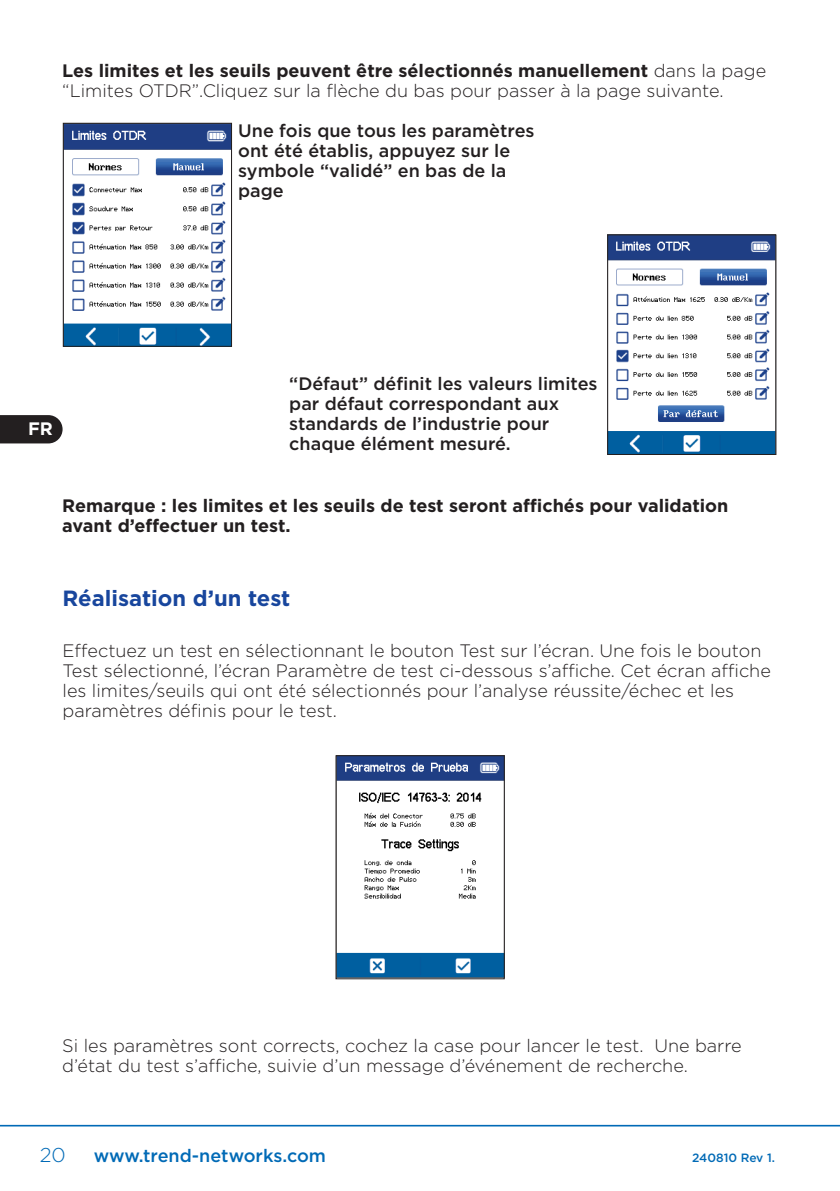
<style>
.page{position:relative;width:840px;height:1191px;background:#fff}
.page>*{position:absolute;margin:0;border:0;box-sizing:border-box;transform-origin:0 0}
.t1{font:700 22px "Gotham";color:#18469d}
.t2{font:300 20px "Gotham";color:#016ab6}
.t3{font:300 18px/20px "Gotham";color:#231f20}
.t4{font:500 18px/20px "Gotham";color:#231f20}
.t5{font:700 18px/20px "Gotham";color:#231f20}
.t6{font:500 18px "Gotham";color:#016ab6}
.t7{font:700 18px "Gotham";color:#fff}
.t8{font:500 12px "Gotham";color:#016ab6}
.s1{font-weight:700}
</style>
<div class="page">
<hr style="left:0;top:1124px;width:839px;height:2px;background:#016ab6">
<img style="left:65px;top:125px;width:165px;height:220px">
<div style="left:63px;top:123px;width:169px;height:224px;border:1px solid #231f20"></div>
<img style="left:609px;top:236px;width:165px;height:217px">
<div style="left:607px;top:234px;width:169px;height:221px;border:1px solid #231f20"></div>
<img style="left:337px;top:757px;width:165px;height:220px">
<div style="left:335px;top:755px;width:169px;height:224px;border:1px solid #231f20"></div>
<svg style="left:0;top:415px;width:63px;height:28px;background:#2f2b2c"></svg>
<p class="t3" style="left:62px;top:61px;width:705px"><span class="s1">Les limites et les seuils peuvent être sélectionnés manuellement</span> dans la page “Limites OTDR”.Cliquez sur la flèche du bas pour passer à la page suivante.</p>
<p class="t4" style="left:238px;top:121px;width:298px">Une fois que tous les paramètres ont été établis, appuyez sur le symbole “validé” en bas de la page</p>
<p class="t7" style="left:28px;top:419px;width:26px">FR</p>
<p class="t4" style="left:289px;top:374px;width:309px">“Défaut” définit les valeurs limites par défaut correspondant aux standards de l’industrie pour chaque élément mesuré.</p>
<p class="t5" style="left:62px;top:495px;width:667px">Remarque : les limites et les seuils de test seront affichés pour validation avant d’effectuer un test.</p>
<p class="t1" style="left:63px;top:586px;width:229px">Réalisation d’un test</p>
<p class="t3" style="left:63px;top:640px;width:709px">Effectuez un test en sélectionnant le bouton Test sur l’écran. Une fois le bouton Test sélectionné, l’écran Paramètre de test ci-dessous s’affiche. Cet écran affiche les limites/seuils qui ont été sélectionnés pour l’analyse réussite/échec et les paramètres définis pour le test.</p>
<p class="t3" style="left:62px;top:1035px;width:680px">Si les paramètres sont corrects, cochez la case pour lancer le test. Une barre d’état du test s’affiche, suivie d’un message d’événement de recherche.</p>
<p class="t2" style="left:40px;top:1144px;width:27px">20</p>
<p class="t6" style="left:94px;top:1146px;width:233px">www.trend-networks.com</p>
<p class="t8" style="left:691px;top:1151px;width:84px">240810 Rev 1.</p>
</div>
